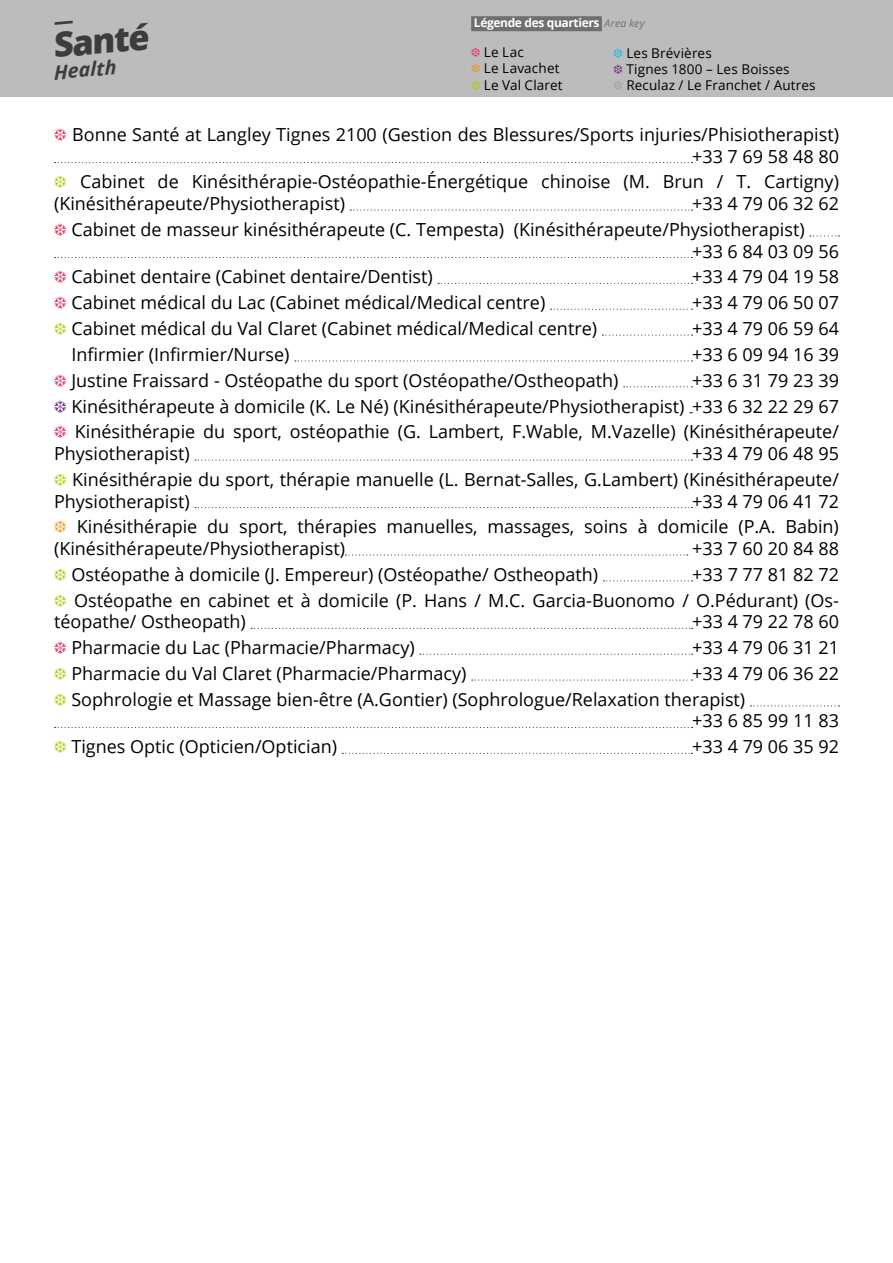
<style>
.page{position:relative;width:893px;height:1263px;background:#fff}
.page>*{position:absolute;margin:0;border:0;box-sizing:border-box;transform-origin:0 0}
.t1{font:800 34.5px "Open Sans";color:#3c3c3b}
.t2{font:italic 700 19.5px "Open Sans";color:#3c3c3b}
.t3{font:18px/25.8px "Open Sans";color:#000;text-align:right}
.t4{font:13.5px/16.2px "Open Sans";letter-spacing:.01em;color:#000}
.t5{font:700 12px "Open Sans";letter-spacing:-.03em;color:#fff}
.s1{font-weight:400;font-style:italic;font-size:10.5px;color:#706f6f}
</style>
<div class="page">
<div style="left:0;top:0;width:893px;height:97px;background:#bcbcbc"></div>
<div style="left:471px;top:16px;width:131px;height:15px;background:#706f6f"></div>
<svg style="left:55px;top:162px;width:637px;height:1px"></svg>
<svg style="left:350px;top:209px;width:342px;height:2px"></svg>
<svg style="left:810px;top:235px;width:29px;height:1px"></svg>
<svg style="left:55px;top:257px;width:637px;height:1px"></svg>
<svg style="left:438px;top:283px;width:254px;height:1px"></svg>
<svg style="left:551px;top:309px;width:141px;height:1px"></svg>
<svg style="left:602px;top:334px;width:90px;height:2px"></svg>
<svg style="left:295px;top:360px;width:397px;height:1px"></svg>
<svg style="left:624px;top:386px;width:68px;height:1px"></svg>
<svg style="left:195px;top:460px;width:497px;height:1px"></svg>
<svg style="left:195px;top:507px;width:497px;height:1px"></svg>
<svg style="left:346px;top:554px;width:342px;height:2px"></svg>
<svg style="left:603px;top:580px;width:89px;height:1px"></svg>
<svg style="left:251px;top:628px;width:441px;height:1px"></svg>
<svg style="left:420px;top:654px;width:272px;height:1px"></svg>
<svg style="left:472px;top:679px;width:220px;height:2px"></svg>
<svg style="left:750px;top:705px;width:89px;height:1px"></svg>
<svg style="left:55px;top:727px;width:637px;height:1px"></svg>
<svg style="left:342px;top:753px;width:350px;height:1px"></svg>
<h1 class="t1" style="left:51px;top:19px;width:98px;rotate:-5deg">Santé</h1>
<p class="t2" style="left:52px;top:59px;width:64px;rotate:-5deg">Health</p>
<p class="t5" style="left:474px;top:15px;width:172px">Légende des quartiers <span class="s1">Area key</span></p>
<p class="t4" style="left:484px;top:44px;width:80px">Le Lac<br>Le Lavachet<br>Le Val Claret</p>
<p class="t4" style="left:626px;top:44px;width:191px">Les Brévières<br>Tignes 1800 – Les Boisses<br>Reculaz / Le Franchet / Autres</p>
<p class="t3" style="left:72px;top:123px;width:768px;line-height:21.6px">Bonne Santé at Langley Tignes 2100 (Gestion des Blessures/Sports injuries/Phisiotherapist) +33 7 69 58 48 80</p>
<p class="t3" style="left:54px;top:171px;width:786px;line-height:21.6px;text-align:left;text-indent:26px">Cabinet de Kinésithérapie-Ostéopathie-Énergétique chinoise (M. Brun / T. Cartigny) (Kinésithérapeute/Physiotherapist)</p>
<p class="t3" style="left:71px;top:190px;width:769px;text-align:left;text-indent:621px">+33 4 79 06 32 62<br>Cabinet de masseur kinésithérapeute (C. Tempesta) (Kinésithérapeute/Physiotherapist)</p>
<p class="t3" style="left:692px;top:238px;width:148px">+33 6 84 03 09 56</p>
<p class="t3" style="left:71px;top:263px;width:363px">Cabinet dentaire (Cabinet dentaire/Dentist)</p>
<p class="t3" style="left:692px;top:263px;width:148px">+33 4 79 04 19 58</p>
<p class="t3" style="left:71px;top:289px;width:475px">Cabinet médical du Lac (Cabinet médical/Medical centre)</p>
<p class="t3" style="left:692px;top:289px;width:148px">+33 4 79 06 50 07</p>
<p class="t3" style="left:71px;top:315px;width:527px">Cabinet médical du Val Claret (Cabinet médical/Medical centre)</p>
<p class="t3" style="left:692px;top:315px;width:148px">+33 4 79 06 59 64</p>
<p class="t3" style="left:71px;top:341px;width:220px">Infirmier (Infirmier/Nurse)</p>
<p class="t3" style="left:692px;top:341px;width:148px">+33 6 09 94 16 39</p>
<p class="t3" style="left:71px;top:367px;width:549px">Justine Fraissard - Ostéopathe du sport (Ostéopathe/Ostheopath)</p>
<p class="t3" style="left:71px;top:367px;width:769px;text-align:justify;text-indent:621px">+33 6 31 79 23 39<br>Kinésithérapeute à domicile (K. Le Né) (Kinésithérapeute/Physiotherapist) +33 6 32 22 29 67<br>Kinésithérapie du sport, ostéopathie (G. Lambert, F.Wable, M.Vazelle) (Kinésithérapeute/</p>
<p class="t3" style="left:54px;top:440px;width:137px">Physiotherapist)</p>
<p class="t3" style="left:72px;top:440px;width:768px">+33 4 79 06 48 95<br>Kinésithérapie du sport, thérapie manuelle (L. Bernat-Salles, G.Lambert) (Kinésithérapeute/</p>
<p class="t3" style="left:54px;top:488px;width:137px">Physiotherapist)</p>
<p class="t3" style="left:77px;top:488px;width:764px">+33 4 79 06 41 72<br>Kinésithérapie du sport, thérapies manuelles, massages, soins à domicile (P.A. Babin)</p>
<p class="t3" style="left:54px;top:535px;width:293px">(Kinésithérapeute/Physiotherapist)</p>
<p class="t3" style="left:692px;top:535px;width:148px">+33 7 60 20 84 88</p>
<p class="t3" style="left:71px;top:561px;width:528px">Ostéopathe à domicile (J. Empereur) (Ostéopathe/ Ostheopath)</p>
<p class="t3" style="left:74px;top:561px;width:766px">+33 7 77 81 82 72<br>Ostéopathe en cabinet et à domicile (P. Hans / M.C. Garcia-Buonomo / O.Pédurant) (Os-</p>
<p class="t3" style="left:54px;top:608px;width:193px">téopathe/ Ostheopath)</p>
<p class="t3" style="left:692px;top:608px;width:148px">+33 4 79 22 78 60</p>
<p class="t3" style="left:71px;top:634px;width:345px">Pharmacie du Lac (Pharmacie/Pharmacy)</p>
<p class="t3" style="left:692px;top:634px;width:148px">+33 4 79 06 31 21</p>
<p class="t3" style="left:71px;top:660px;width:397px">Pharmacie du Val Claret (Pharmacie/Pharmacy)</p>
<p class="t3" style="left:71px;top:660px;width:769px;text-align:left;text-indent:621px">+33 4 79 06 36 22<br>Sophrologie et Massage bien-être (A.Gontier) (Sophrologue/Relaxation therapist)</p>
<p class="t3" style="left:692px;top:707px;width:148px">+33 6 85 99 11 83</p>
<p class="t3" style="left:71px;top:733px;width:267px">Tignes Optic (Opticien/Optician)</p>
<p class="t3" style="left:692px;top:733px;width:148px">+33 4 79 06 35 92</p>
</div>
